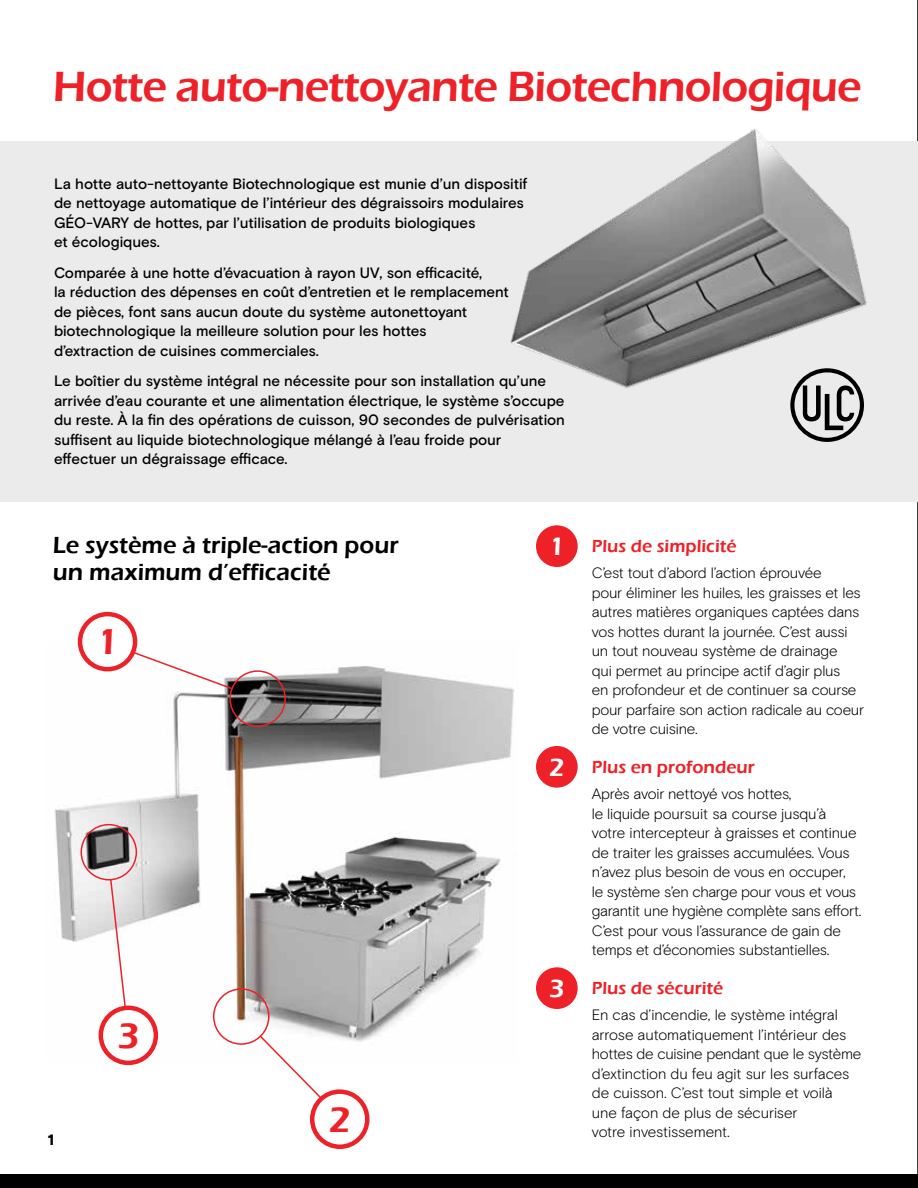
<style>
.page{position:relative;width:918px;height:1188px;background:#fff}
.page>*{position:absolute;margin:0;border:0;box-sizing:border-box;transform-origin:0 0}
.t1{font:600 43.5px "Eras ITC";letter-spacing:-.02em;color:#ed2127}
.t2{font:600 36.9px "Eras ITC";color:#ed2127}
.t3{font:600 25.95px "Eras ITC";color:#fff}
.t4{font:600 24px/27px "Eras ITC";color:#000}
.t5{font:600 18px "Eras ITC";color:#ed2127}
.t6{font:300 15px/19.5px "Basis Grotesque";letter-spacing:-.015em;color:#000}
.t7{font:500 15px/19.5px "Basis Grotesque";letter-spacing:-.005em;color:#000}
.t8{font:900 15px "Basis Grotesque";color:#000}
</style>
<div class="page">
<div style="left:0;top:1174px;width:918px;height:14px;background:#000"></div>
<hr style="left:917px;top:0;width:1px;height:1188px;background:#000">
<div style="left:0;top:142px;width:917px;height:360px;background:#ebebec"></div>
<img style="left:506px;top:128px;width:369px;height:261px">
<svg style="left:790px;top:368px;width:74px;height:74px"></svg>
<img style="left:54px;top:642px;width:460px;height:421px">
<div style="left:538px;top:527px;width:38px;height:39px;background:#ed2127;border-radius:50%"></div>
<div style="left:536px;top:525px;width:42px;height:42px;border:3px solid #ed2127;border-radius:50%"></div>
<div style="left:538px;top:747px;width:38px;height:39px;background:#ed2127;border-radius:50%"></div>
<div style="left:536px;top:746px;width:42px;height:42px;border:3px solid #ed2127;border-radius:50%"></div>
<div style="left:538px;top:969px;width:38px;height:39px;background:#ed2127;border-radius:50%"></div>
<div style="left:536px;top:967px;width:42px;height:42px;border:3px solid #ed2127;border-radius:50%"></div>
<div style="left:229px;top:670px;width:57px;height:57px;border:2px solid #ed2127;border-radius:50%"></div>
<svg style="left:130px;top:650px;width:104px;height:40px"></svg>
<div style="left:80px;top:614px;width:55px;height:55px;background:#fff;border-radius:50%"></div>
<div style="left:78px;top:612px;width:59px;height:59px;border:4px solid #ed2127;border-radius:50%"></div>
<div style="left:213px;top:988px;width:57px;height:57px;border:2px solid #ed2127;border-radius:50%"></div>
<svg style="left:258px;top:1034px;width:85px;height:80px"></svg>
<div style="left:312px;top:1092px;width:55px;height:55px;background:#fff;border-radius:50%"></div>
<div style="left:310px;top:1089px;width:60px;height:60px;border:4px solid #ed2127;border-radius:50%"></div>
<div style="left:81px;top:824px;width:56px;height:56px;border:2px solid #ed2127;border-radius:50%"></div>
<svg style="left:109px;top:878px;width:21px;height:138px"></svg>
<div style="left:101px;top:1008px;width:55px;height:55px;background:#fff;border-radius:50%"></div>
<div style="left:99px;top:1006px;width:59px;height:59px;border:4px solid #ed2127;border-radius:50%"></div>
<h1 class="t1" style="left:53px;top:62px;width:810px">Hotte auto-nettoyante Biotechnologique</h1>
<p class="t7" style="left:54px;top:174px;width:475px">La hotte auto-nettoyante Biotechnologique est munie d’un dispositif de nettoyage automatique de l’intérieur des dégraissoirs modulaires GÉO-VARY de hottes, par l’utilisation de produits biologiques<br>et écologiques.</p>
<p class="t7" style="left:54px;top:263px;width:456px">Comparée à une hotte d’évacuation à rayon UV, son efficacité,<br>la réduction des dépenses en coût d’entretien et le remplacement de pièces, font sans aucun doute du système autonettoyant biotechnologique la meilleure solution pour les hottes d’extraction de cuisines commerciales.</p>
<p class="t7" style="left:54px;top:371px;width:513px">Le boîtier du système intégral ne nécessite pour son installation qu’une arrivée d’eau courante et une alimentation électrique, le système s’occupe du reste. À la fin des opérations de cuisson, 90 secondes de pulvérisation suffisent au liquide biotechnologique mélangé à l’eau froide pour effectuer un dégraissage efficace.</p>
<h3 class="t4" style="left:53px;top:532px;width:347px">Le système à triple-action pour un maximum d’efficacité</h3>
<h3 class="t3" style="left:549px;top:532px;width:17px">1</h3>
<h2 class="t2" style="left:96px;top:621px;width:24px">1</h2>
<p class="t8" style="left:48px;top:1130px;width:8px">1</p>
<h2 class="t2" style="left:117px;top:1015px;width:24px">3</h2>
<h2 class="t2" style="left:328px;top:1099px;width:24px">2</h2>
<h3 class="t3" style="left:549px;top:752px;width:17px">2</h3>
<h3 class="t3" style="left:549px;top:974px;width:17px">3</h3>
<p class="t5" style="left:592px;top:536px;width:146px">Plus de simplicité</p>
<p class="t6" style="left:592px;top:563px;width:274px">C’est tout d’abord l’action éprouvée<br>pour éliminer les huiles, les graisses et les autres matières organiques captées dans vos hottes durant la journée. C’est aussi un tout nouveau système de drainage<br>qui permet au principe actif d’agir plus<br>en profondeur et de continuer sa course pour parfaire son action radicale au coeur de votre cuisine.</p>
<p class="t5" style="left:592px;top:757px;width:164px">Plus en profondeur</p>
<p class="t6" style="left:592px;top:784px;width:271px">Après avoir nettoyé vos hottes,<br>le liquide poursuit sa course jusqu’à votre intercepteur à graisses et continue de traiter les graisses accumulées. Vous n’avez plus besoin de vous en occuper,<br>le système s’en charge pour vous et vous garantit une hygiène complète sans effort.<br>C’est pour vous l’assurance de gain de temps et d’économies substantielles.</p>
<p class="t5" style="left:592px;top:978px;width:133px">Plus de sécurité</p>
<p class="t6" style="left:592px;top:1005px;width:271px">En cas d’incendie, le système intégral arrose automatiquement l’intérieur des hottes de cuisine pendant que le système d’extinction du feu agit sur les surfaces de cuisson. C’est tout simple et voilà une façon de plus de sécuriser<br>votre investissement.</p>
</div>
